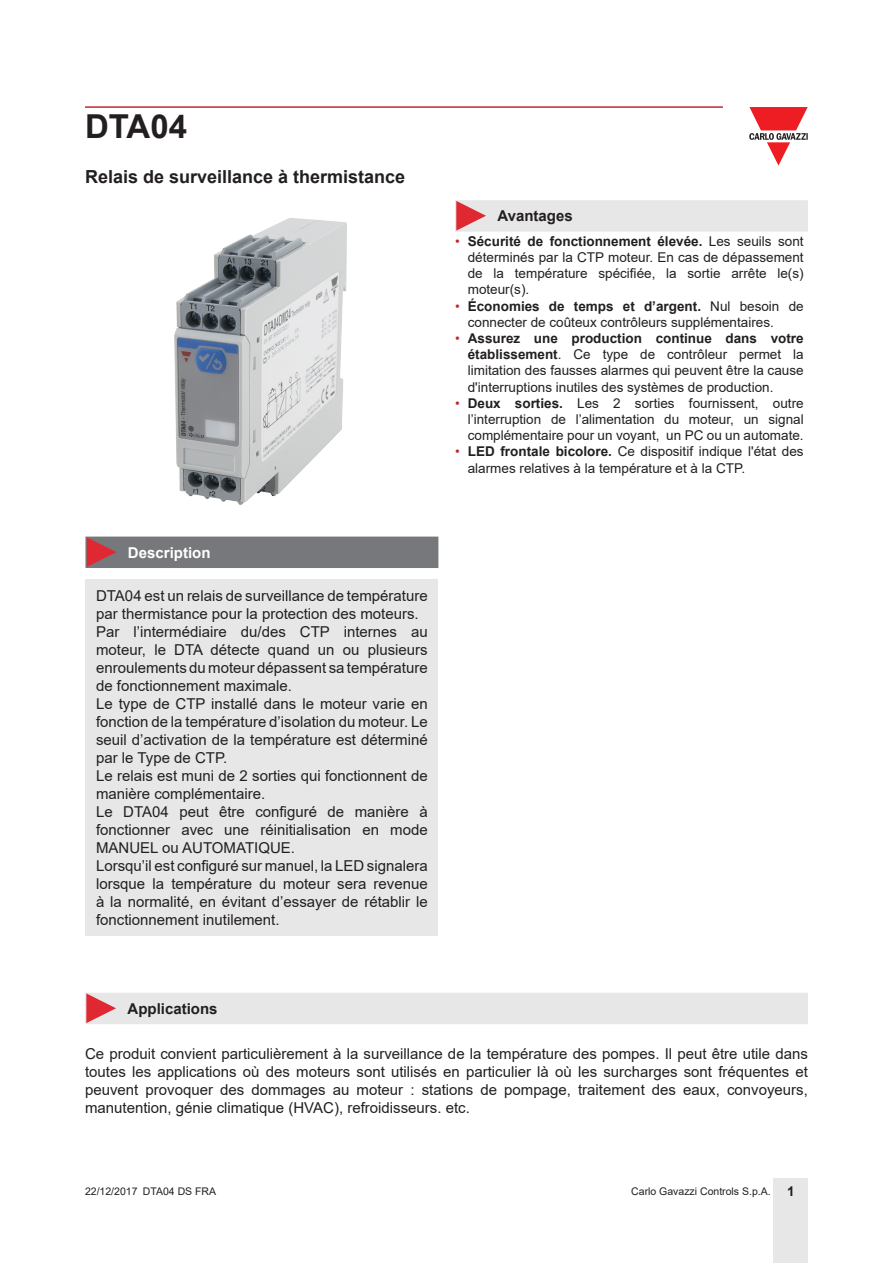
<style>
.page{position:relative;width:893px;height:1263px;background:#fff}
.page>*{position:absolute;margin:0;border:0;box-sizing:border-box;transform-origin:0 0}
.Titolo01_1PM{font:700 33px "Arial";color:#231f20}
.Titolo02{font:700 18px "Arial";color:#231f20}
.Testo{font:15px/18px "Arial";color:#231f20;text-align:justify}
.Titolo03{font:700 15px "Arial";color:#231f20}
.Titolo04{font:700 15px "Arial";color:#fff}
.t1{font:13.5px/16.2px "Arial";color:#231f20;text-align:justify}
.NumeroPagina{font:10.5px "Arial";color:#231f20}
.Z_CodiceProdotto{font:10.5px "Arial";color:#231f20}
.s1{color:#c42633}
.s2{font-weight:700}
.s3{font-weight:700;font-size:13.5px}
</style>
<div class="page">
<hr style="left:85px;top:106px;width:638px;height:2px;background:#c42633">
<div style="left:774px;top:1178px;width:34px;height:85px;background:#e7e7e8"></div>
<svg style="left:749px;top:107px;width:59px;height:59px"></svg>
<div style="left:85px;top:580px;width:353px;height:356px;background:#e7e7e8"></div>
<img style="left:174px;top:218px;width:173px;height:287px">
<div style="left:85px;top:537px;width:353px;height:31px;background:#77787b"></div>
<div style="left:455px;top:200px;width:353px;height:32px;background:#e7e7e8"></div>
<div style="left:85px;top:993px;width:723px;height:31px;background:#e7e7e8"></div>
<p class="Titolo01_1PM" style="left:85px;top:103px;width:104px">DTA04</p>
<p class="Titolo02" style="left:85px;top:164px;width:322px">Relais de surveillance à thermistance</p>
<p class="Titolo03" style="left:497px;top:206px;width:77px">Avantages</p>
<p class="t1" style="left:468px;top:233px;width:337px;text-indent:-13px"><span class="s1">•</span> <span class="s2">Sécurité de fonctionnement élevée.</span> Les seuils sont déterminés par la CTP moteur. En cas de dépassement de la température spécifiée, la sortie arrête le(s) moteur(s).</p>
<p class="t1" style="left:468px;top:298px;width:337px;text-indent:-13px"><span class="s1">•</span> <span class="s2">Économies de temps et d’argent.</span> Nul besoin de connecter de coûteux contrôleurs supplémentaires.</p>
<p class="t1" style="left:468px;top:330px;width:337px;text-indent:-13px"><span class="s1">•</span> <span class="s2">Assurez une production continue dans votre établissement</span>. Ce type de contrôleur permet la limitation des fausses alarmes qui peuvent être la cause d'interruptions inutiles des systèmes de production.</p>
<p class="t1" style="left:468px;top:395px;width:337px;text-indent:-13px"><span class="s1">•</span> <span class="s2">Deux sorties.</span> Les 2 sorties fournissent, outre l’interruption de l’alimentation du moteur, un signal complémentaire pour un voyant, un PC ou un automate.</p>
<p class="t1" style="left:468px;top:443px;width:337px;text-indent:-13px"><span class="s1">•</span> <span class="s2">LED frontale bicolore.</span> Ce dispositif indique l'état des alarmes relatives à la température et à la CTP.</p>
<p class="Titolo04" style="left:128px;top:542px;width:84px">Description</p>
<p class="Testo" style="left:96px;top:587px;width:333px">DTA04 est un relais de surveillance de température par thermistance pour la protection des moteurs.</p>
<p class="Testo" style="left:96px;top:623px;width:333px">Par l’intermédiaire du/des CTP internes au moteur, le DTA détecte quand un ou plusieurs enroulements du moteur dépassent sa température de fonctionnement maximale.</p>
<p class="Testo" style="left:96px;top:695px;width:333px">Le type de CTP installé dans le moteur varie en fonction de la température d’isolation du moteur. Le seuil d’activation de la température est déterminé par le Type de CTP.</p>
<p class="Testo" style="left:96px;top:767px;width:333px">Le relais est muni de 2 sorties qui fonctionnent de manière complémentaire.</p>
<p class="Testo" style="left:96px;top:803px;width:333px">Le DTA04 peut être configuré de manière à fonctionner avec une réinitialisation en mode MANUEL ou AUTOMATIQUE.</p>
<p class="Testo" style="left:96px;top:857px;width:333px">Lorsqu’il est configuré sur manuel, la LED signalera lorsque la température du moteur sera revenue à la normalité, en évitant d’essayer de rétablir le fonctionnement inutilement.</p>
<p class="Titolo03" style="left:128px;top:998px;width:92px">Applications</p>
<p class="Testo" style="left:85px;top:1045px;width:724px">Ce produit convient particulièrement à la surveillance de la température des pompes. Il peut être utile dans toutes les applications où des moteurs sont utilisés en particulier là où les surcharges sont fréquentes et peuvent provoquer des dommages au moteur : stations de pompage, traitement des eaux, convoyeurs, manutention, génie climatique (HVAC), refroidisseurs. etc.</p>
<p class="Z_CodiceProdotto" style="left:85px;top:1183px;width:133px">22/12/2017 DTA04 DS FRA</p>
<p class="NumeroPagina" style="left:631px;top:1183px;width:165px">Carlo Gavazzi Controls S.p.A. <span class="s3">1</span></p>
</div>
